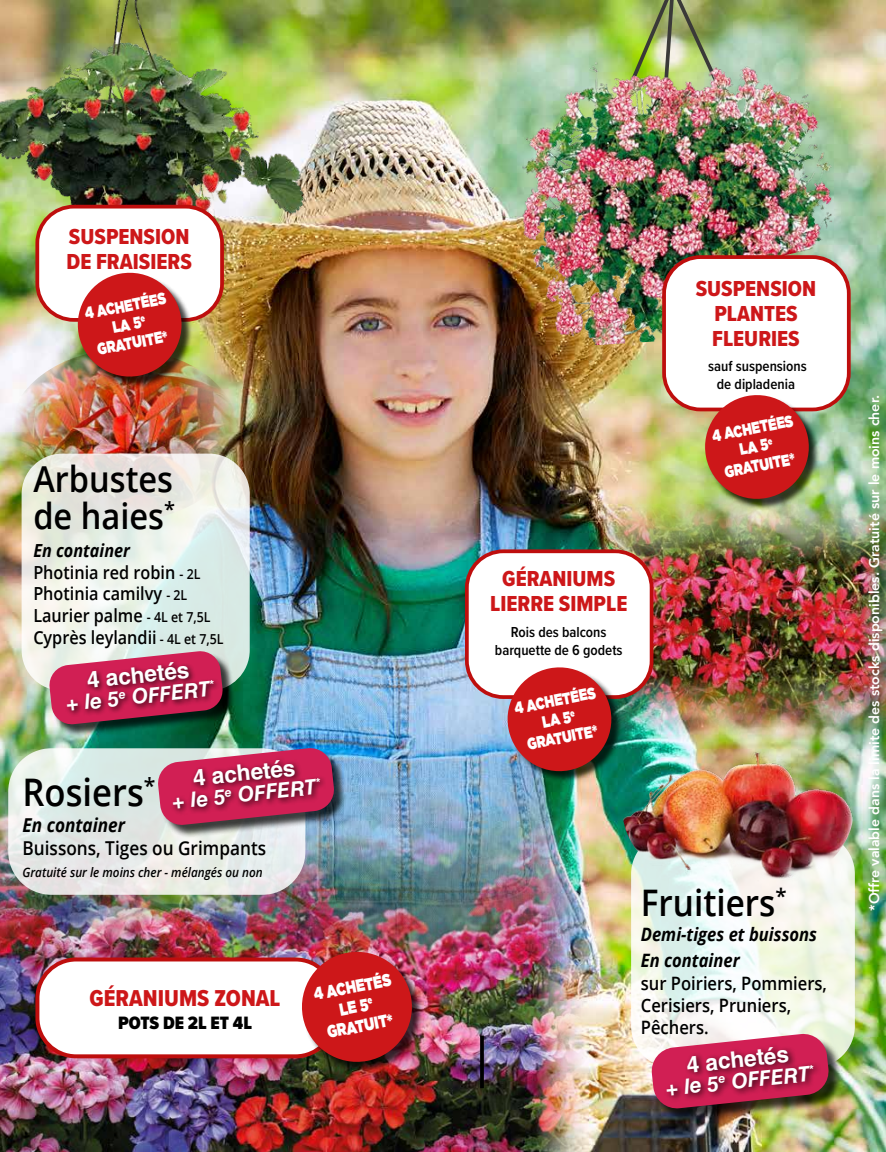
<style>
.page{position:relative;width:886px;height:1152px;background:#fff}
.page>*{position:absolute;margin:0;border:0;box-sizing:border-box;transform-origin:0 0}
.t1{font:600 38px "Open Sans";color:#000;scale:.91 1}
.t2{font:600 36.62px "Open Sans";color:#000;scale:.91 1}
.t3{font:600 35.75px/36.8px "Open Sans";color:#000;scale:.91 1}
.t4{font:23.88px "Proxima Nova Cond Extrabld";color:#cd1719}
.t5{font:700 22.75px "Helvetica LT Std";color:#fff}
.t6{font:22.5px/25px "Proxima Nova Cond Extrabld";color:#cd1719;text-align:center}
.t7{font:italic 700 21px "Helvetica LT Std";color:#fff}
.t8{font:600 19.12px "Open Sans";color:#000;scale:.9 1}
.t9{font:italic 700 19.12px "Open Sans";color:#000;scale:.9 1}
.t10{font:900 18.5px "Proxima Nova Cond";color:#000}
.t11{font:600 18.38px/22.1px "Open Sans";color:#000;scale:.9 1}
.t12{font:italic 700 18.38px/26.1px "Open Sans";color:#000;scale:.9 1}
.t13{font:600 18px/21.6px "Open Sans";color:#000;scale:.9 1}
.t14{font:900 17.5px/19.9px "Gotham";color:#fff;text-align:center;scale:.77 1}
.t15{font:900 16.5px/18.8px "Gotham";color:#fff;text-align:center;scale:.77 1}
.t16{font:600 15px/18px "Proxima Nova Cond";color:#000;text-align:center}
.t17{font:800 14px "Avenir";color:#fff}
.t18{font:italic 600 13px "Open Sans";color:#000;scale:.9 1}
.s1{font-weight:700;font-style:italic}
.s2{font-size:13.75px}
</style>
<div class="page">
<img style="left:0;top:0;width:886px;height:1152px">
<img style="left:0;top:780px;width:595px;height:372px">
<img style="left:8px;top:349px;width:232px;height:172px">
<svg style="left:22px;top:453px;width:228px;height:237px"></svg>
<div style="left:51px;top:652px;width:184px;height:85px;background:#000;opacity:.75"></div>
<svg style="left:48px;top:650px;width:176px;height:75px;background:#a17a83"></svg>
<div style="left:64px;top:658px;width:157px;height:60px;background:#000;opacity:.75"></div>
<svg style="left:631px;top:832px;width:224px;height:235px"></svg>
<div style="left:654px;top:1036px;width:189px;height:87px;background:#000;opacity:.75"></div>
<img style="left:650px;top:1032px;width:180px;height:77px">
<div style="left:663px;top:1043px;width:159px;height:60px;background:#000;opacity:.75"></div>
<img style="left:622px;top:747px;width:232px;height:147px">
<svg style="left:480px;top:1035px;width:4px;height:53px"></svg>
<svg style="left:8px;top:748px;width:297px;height:146px;background:#e4eae7"></svg>
<div style="left:160px;top:750px;width:187px;height:88px;background:#000;opacity:.75"></div>
<img style="left:157px;top:747px;width:178px;height:79px">
<div style="left:170px;top:756px;width:158px;height:60px;background:#000;opacity:.75"></div>
<img style="left:606px;top:0;width:150px;height:48px">
<img style="left:518px;top:48px;width:314px;height:302px">
<img style="left:582px;top:490px;width:304px;height:257px">
<div style="left:467px;top:551px;width:184px;height:146px;background:#fff;border-radius:37px"></div>
<div style="left:465px;top:549px;width:188px;height:150px;border:4px solid #be0e0d;border-radius:37px"></div>
<div style="left:509px;top:669px;width:114px;height:114px;background:#000;opacity:.75"></div>
<svg style="left:503px;top:667px;width:113px;height:108px;background:#b74144"></svg>
<div style="left:664px;top:257px;width:185px;height:152px;background:#fff;border-radius:37px"></div>
<div style="left:662px;top:255px;width:189px;height:156px;border:4px solid #be0e0d;border-radius:37px"></div>
<div style="left:707px;top:397px;width:114px;height:114px;background:#000;opacity:.75"></div>
<svg style="left:700px;top:395px;width:113px;height:108px;background:#c04438"></svg>
<div style="left:37px;top:959px;width:297px;height:97px;background:#fff;border-radius:39px"></div>
<div style="left:35px;top:957px;width:301px;height:101px;border:4px solid #be0e0d;border-radius:39px"></div>
<div style="left:304px;top:953px;width:120px;height:121px;background:#000;opacity:.75"></div>
<img style="left:297px;top:947px;width:120px;height:119px">
<img style="left:0;top:0;width:311px;height:279px">
<div style="left:37px;top:207px;width:185px;height:113px;background:#fff;border-radius:37px"></div>
<div style="left:35px;top:205px;width:189px;height:117px;border:4px solid #be0e0d;border-radius:37px"></div>
<div style="left:80px;top:274px;width:113px;height:114px;background:#000;opacity:.75"></div>
<img style="left:73px;top:272px;width:113px;height:109px">
<p class="t6" style="left:67px;top:223px;width:127px;text-align:left">SUSPENSION<br>DE FRAISIERS</p>
<p class="t15" style="left:83px;top:304px;width:108px;rotate:-11deg">4 ACHETÉES<br>LA 5<sup>e<br></sup>GRATUITE*</p>
<h3 class="t3" style="left:33px;top:460px;width:157px">Arbustes de haies<sup>*</sup></h3>
<p class="t13" style="left:33px;top:539px;width:213px"><span class="s1">En container<br></span>Photinia red robin <span class="s2">- 2L<br></span>Photinia camilvy <span class="s2">- 2L<br></span>Laurier palme <span class="s2">- 4L et 7,5L<br></span>Cyprès leylandii <span class="s2">- 4L et 7,5L</span></p>
<p class="t5" style="left:85px;top:666px;width:104px;rotate:-6deg">4 achetés</p>
<p class="t7" style="left:65px;top:691px;width:151px;rotate:-6deg">+ le 5<sup>e</sup> OFFERT<sup>*</sup></p>
<p class="t5" style="left:191px;top:764px;width:104px;rotate:-6deg">4 achetés</p>
<h1 class="t1" style="left:23px;top:766px;width:148px">Rosiers<sup>*</sup></h1>
<p class="t9" style="left:23px;top:812px;width:116px">En container</p>
<p class="t8" style="left:23px;top:835px;width:272px">Buissons, Tiges ou Grimpants</p>
<p class="t18" style="left:23px;top:863px;width:268px">Gratuité sur le moins cher - mélangés ou non</p>
<p class="t7" style="left:171px;top:789px;width:151px;rotate:-6deg">+ le 5<sup>e</sup> OFFERT<sup>*</sup></p>
<h3 class="t4" style="left:90px;top:980px;width:192px">GÉRANIUMS ZONAL</h3>
<p class="t10" style="left:118px;top:1009px;width:136px">POTS DE 2L ET 4L</p>
<p class="t14" style="left:312px;top:984px;width:103px;rotate:-11deg">4 ACHETÉS<br>LE 5<sup>e<br></sup>GRATUIT*</p>
<p class="t6" style="left:490px;top:566px;width:139px">GÉRANIUMS<br>LIERRE SIMPLE</p>
<p class="t16" style="left:495px;top:622px;width:129px">Rois des balcons barquette de 6 godets</p>
<p class="t15" style="left:513px;top:699px;width:108px;rotate:-11deg">4 ACHETÉES<br>LA 5<sup>e<br></sup>GRATUITE*</p>
<p class="t6" style="left:696px;top:275px;width:122px">SUSPENSION<br>PLANTES<br>FLEURIES</p>
<p class="t16" style="left:708px;top:356px;width:100px">sauf suspensions de dipladenia</p>
<p class="t15" style="left:710px;top:426px;width:108px;rotate:-11deg">4 ACHETÉES<br>LA 5<sup>e<br></sup>GRATUITE*</p>
<h2 class="t2" style="left:641px;top:877px;width:162px">Fruitiers<sup>*</sup></h2>
<p class="t12" style="left:641px;top:921px;width:197px">Demi-tiges et buissons<br>En container</p>
<p class="t11" style="left:641px;top:971px;width:208px">sur Poiriers, Pommiers,<br>Cerisiers, Pruniers,<br>Pêchers.</p>
<p class="t5" style="left:685px;top:1051px;width:104px;rotate:-6deg">4 achetés</p>
<p class="t7" style="left:664px;top:1075px;width:151px;rotate:-6deg">+ le 5<sup>e</sup> OFFERT<sup>*</sup></p>
<p class="t17" style="left:863px;top:911px;width:517px;rotate:-90deg">*Offre valable dans la limite des stocks disponibles. Gratuité sur le moins cher.</p>
</div>
